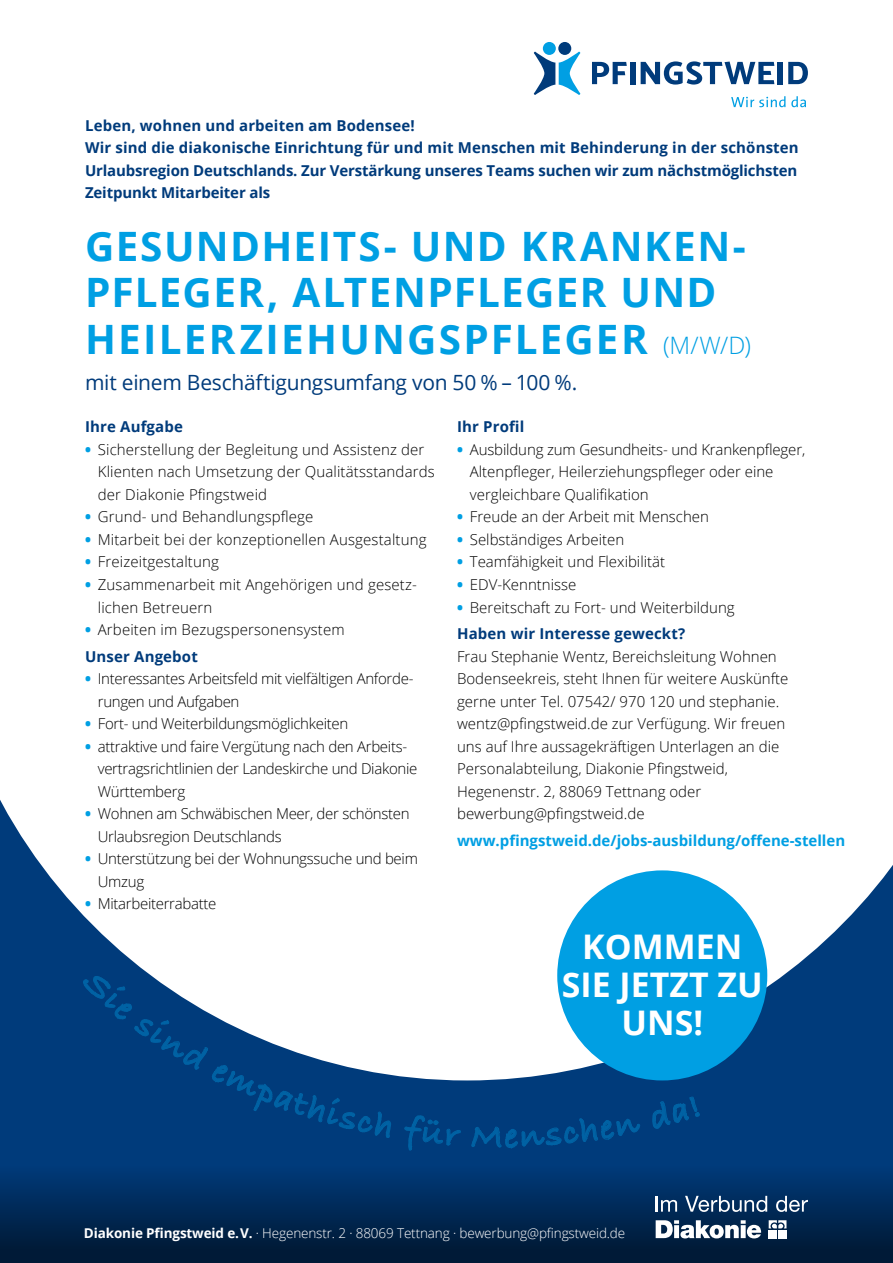
<style>
.page{position:relative;width:893px;height:1263px;background:#003b7b}
.page>*{position:absolute;margin:0;border:0;box-sizing:border-box;transform-origin:0 0}
.t1{font:700 40.5px/46.5px "Open Sans";letter-spacing:.04em;color:#009fe3}
.t2{font:700 33.9px/38px "Open Sans";color:#fff;text-align:center}
.t3{font:21px "Open Sans";letter-spacing:-.015em;color:#003b7b}
.t4{font:300 15px/22.5px "Open Sans";color:#000}
.t5{font:300 15px/22.5px "Open Sans";letter-spacing:-.02em;color:#000}
.t6{font:700 15px/22.5px "Open Sans";letter-spacing:-.01em;color:#003b7b}
.t7{font:700 15px "Open Sans";color:#009fe3}
.t8{font:700 15px "Open Sans";letter-spacing:.01em;color:#003b7b}
.t9{font:300 13.5px "Open Sans";letter-spacing:-.01em;color:#fff}
.s1{font-weight:300;font-size:24px}
.s2{font-weight:800;color:#009fe3}
.s3{font-weight:700;color:#003b7b}
.s4{font-weight:700}
</style>
<div class="page">
<div style="left:0;top:0;width:893px;height:1080px;background:#fff"></div>
<div style="left:557px;top:870px;width:210px;height:210px;background:#009fe3;border-radius:50%"></div>
<svg style="left:731px;top:96px;width:54px;height:11px"></svg>
<svg style="left:791px;top:96px;width:15px;height:11px"></svg>
<svg style="left:534px;top:52px;width:46px;height:43px"></svg>
<div style="left:543px;top:42px;width:13px;height:13px;background:#009fe3;border-radius:50%"></div>
<div style="left:558px;top:42px;width:13px;height:13px;background:#003b7b;border-radius:50%"></div>
<svg style="left:592px;top:62px;width:35px;height:22px"></svg>
<div style="left:630px;top:62px;width:5px;height:22px;background:#003b7b"></div>
<svg style="left:641px;top:61px;width:133px;height:24px"></svg>
<div style="left:778px;top:62px;width:5px;height:22px;background:#003b7b"></div>
<svg style="left:788px;top:62px;width:20px;height:22px"></svg>
<div style="left:0;top:1135px;width:893px;height:128px;background:linear-gradient(to bottom,#004188,#001933)"></div>
<svg style="left:656px;top:1220px;width:105px;height:18px;background:#919fb0"></svg>
<svg style="left:769px;top:1220px;width:17px;height:8px"></svg>
<div style="left:769px;top:1230px;width:8px;height:8px;background:#fff"></div>
<div style="left:778px;top:1230px;width:8px;height:8px;background:#fff"></div>
<svg style="left:656px;top:1196px;width:21px;height:15px"></svg>
<svg style="left:685px;top:1196px;width:82px;height:16px"></svg>
<svg style="left:776px;top:1196px;width:32px;height:16px"></svg>
<svg style="left:81px;top:969px;width:312px;height:168px"></svg>
<svg style="left:402px;top:1135px;width:58px;height:16px"></svg>
<svg style="left:472px;top:1135px;width:169px;height:13px"></svg>
<p class="t6" style="left:85px;top:113px;width:715px">Leben, wohnen und arbeiten am Bodensee!<br>Wir sind die diakonische Einrichtung für und mit Menschen mit Behinderung in der schönsten Urlaubsregion Deutschlands. Zur Verstärkung unseres Teams suchen wir zum nächstmöglichsten Zeitpunkt Mitarbeiter als</p>
<h1 class="t1" style="left:85px;top:222px;width:667px">GESUNDHEITS- UND KRANKEN-<br>PFLEGER, ALTENPFLEGER UND<br>HEILERZIEHUNGSPFLEGER <span class="s1">(M/W/D)</span></h1>
<h3 class="t3" style="left:85px;top:368px;width:494px">mit einem Beschäftigungsumfang von 50 % – 100 %.</h3>
<p class="t8" style="left:85px;top:416px;width:99px">Ihre Aufgabe</p>
<p class="t4" style="left:98px;top:438px;width:339px;text-indent:-13px"><span class="s2">•</span> Sicherstellung der Begleitung und Assistenz der<br>Klienten nach Umsetzung der Qualitätsstandards der Diakonie Pfingstweid</p>
<p class="t4" style="left:85px;top:505px;width:230px"><span class="s2">•</span> Grund- und Behandlungspflege</p>
<p class="t4" style="left:85px;top:528px;width:343px"><span class="s2">•</span> Mitarbeit bei der konzeptionellen Ausgestaltung</p>
<p class="t4" style="left:85px;top:550px;width:135px"><span class="s2">•</span> Freizeitgestaltung</p>
<p class="t4" style="left:98px;top:573px;width:321px;text-indent:-13px"><span class="s2">•</span> Zusammenarbeit mit Angehörigen und gesetz&shy;lichen Betreuern</p>
<p class="t4" style="left:85px;top:616px;width:261px;line-height:26.7px"><span class="s2">•</span> Arbeiten im Bezugspersonensystem<br><span class="s3">Unser Angebot</span></p>
<p class="t5" style="left:98px;top:667px;width:317px;text-indent:-13px"><span class="s2">•</span> Interessantes Arbeitsfeld mit vielfältigen Anforde&shy;rungen und Aufgaben</p>
<p class="t5" style="left:85px;top:712px;width:265px"><span class="s2">•</span> Fort- und Weiterbildungsmöglichkeiten</p>
<p class="t5" style="left:98px;top:735px;width:321px;text-indent:-13px"><span class="s2">•</span> attraktive und faire Vergütung nach den Arbeits&shy;vertragsrichtlinien der Landeskirche und Diakonie<br>Württemberg</p>
<p class="t5" style="left:98px;top:802px;width:313px;text-indent:-13px"><span class="s2">•</span> Wohnen am Schwäbischen Meer, der schönsten<br>Urlaubsregion Deutschlands</p>
<p class="t5" style="left:98px;top:847px;width:322px;text-indent:-13px"><span class="s2">•</span> Unterstützung bei der Wohnungssuche und beim<br>Umzug</p>
<p class="t5" style="left:85px;top:892px;width:133px"><span class="s2">•</span> Mitarbeiterrabatte</p>
<p class="t8" style="left:457px;top:416px;width:69px">Ihr Profil</p>
<p class="t4" style="left:470px;top:438px;width:337px;text-indent:-13px"><span class="s2">•</span> Ausbildung zum Gesundheits- und Krankenpfleger,<br>Altenpfleger, Heilerziehungspfleger oder eine vergleichbare Qualifikation</p>
<p class="t4" style="left:457px;top:505px;width:253px"><span class="s2">•</span> Freude an der Arbeit mit Menschen</p>
<p class="t4" style="left:457px;top:528px;width:169px"><span class="s2">•</span> Selbständiges Arbeiten</p>
<p class="t4" style="left:457px;top:550px;width:210px"><span class="s2">•</span> Teamfähigkeit und Flexibilität</p>
<p class="t4" style="left:457px;top:573px;width:121px"><span class="s2">•</span> EDV-Kenntnisse</p>
<p class="t4" style="left:457px;top:593px;width:279px;line-height:26.7px"><span class="s2">•</span> Bereitschaft zu Fort- und Weiterbildung<br><span class="s3">Haben wir Interesse geweckt?</span></p>
<p class="t4" style="left:457px;top:645px;width:333px">Frau Stephanie Wentz, Bereichsleitung Wohnen Bodenseekreis, steht Ihnen für weitere Auskünfte gerne unter Tel. 07542/ 970 120 und stephanie. wentz@pfingstweid.de zur Verfügung. Wir freuen uns auf Ihre aussagekräftigen Unterlagen an die Personalabteilung, Diakonie Pfingstweid, Hegenenstr. 2, 88069 Tettnang oder bewerbung@pfingstweid.de</p>
<p class="t7" style="left:457px;top:830px;width:390px">www.pfingstweid.de/jobs-ausbildung/offene-stellen</p>
<h2 class="t2" style="left:562px;top:926px;width:202px">KOMMEN<br>SIE JETZT ZU<br>UNS!</h2>
<p class="t9" style="left:84px;top:1224px;width:543px"><span class="s4">Diakonie Pfingstweid e. V.</span> · Hegenenstr. 2 · 88069 Tettnang · bewerbung@pfingstweid.de</p>
</div>
